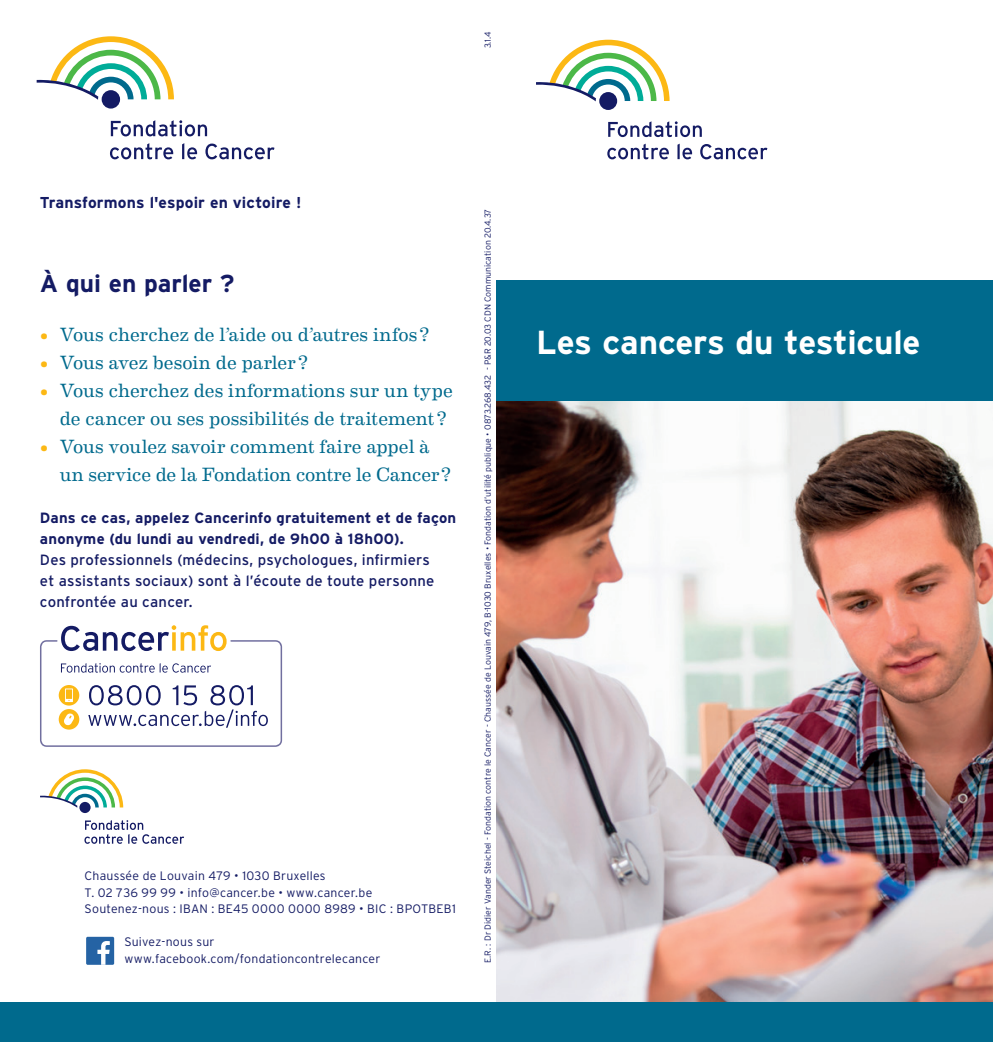
<style>
.page{position:relative;width:993px;height:1042px;background:#fff}
.page>*{position:absolute;margin:0;border:0;box-sizing:border-box;transform-origin:0 0}
.t1{font:700 33.25px "Interstate";letter-spacing:-.01em;color:#fff}
.t2{font:700 24.5px "Interstate";letter-spacing:-.005em;color:#141b64}
.t3{font:19.25px/28px "Eames Century Modern";letter-spacing:-.005em;color:#006a8d}
.t4{font:700 15.75px "Interstate";letter-spacing:.01em;color:#141b64}
.t5{font:14.88px/21px "Interstate";letter-spacing:.01em;color:#141b64}
.t6{font:700 14.88px/21px "Interstate";letter-spacing:.015em;color:#141b64}
.t7{font:300 12.25px "Interstate";letter-spacing:.02em;color:#141b64}
.t8{font:300 8.75px "Interstate";color:#141b64}
.s1{color:#fcb814}
</style>
<div class="page">
<img style="left:496px;top:401px;width:496px;height:601px">
<div style="left:496px;top:280px;width:496px;height:121px;background:#006a8d"></div>
<div style="left:0;top:1002px;width:992px;height:40px;background:#006a8d"></div>
<svg style="left:84px;top:820px;width:100px;height:24px"></svg>
<div style="left:79px;top:802px;width:12px;height:11px;background:#141b64;border-radius:50%"></div>
<svg style="left:40px;top:769px;width:83px;height:39px"></svg>
<svg style="left:40px;top:625px;width:242px;height:122px"></svg>
<svg style="left:608px;top:121px;width:93px;height:16px"></svg>
<svg style="left:607px;top:144px;width:61px;height:15px"></svg>
<svg style="left:677px;top:144px;width:15px;height:15px"></svg>
<svg style="left:700px;top:144px;width:67px;height:15px"></svg>
<div style="left:599px;top:92px;width:18px;height:18px;background:#141b64;border-radius:50%"></div>
<svg style="left:536px;top:40px;width:133px;height:61px"></svg>
<div style="left:86px;top:937px;width:28px;height:28px;background:#2563a4;border-radius:2px"></div>
<svg style="left:97px;top:941px;width:13px;height:24px"></svg>
<svg style="left:111px;top:120px;width:96px;height:16px"></svg>
<svg style="left:110px;top:143px;width:63px;height:16px"></svg>
<svg style="left:182px;top:143px;width:15px;height:16px"></svg>
<svg style="left:205px;top:144px;width:69px;height:15px"></svg>
<div style="left:102px;top:90px;width:18px;height:19px;background:#141b64;border-radius:50%"></div>
<svg style="left:37px;top:36px;width:137px;height:64px"></svg>
<p class="t8" style="left:482px;top:48px;width:18px;rotate:-90deg">3.1.4</p>
<p class="t4" style="left:40px;top:193px;width:263px">Transformons l'espoir en victoire !</p>
<p class="t2" style="left:40px;top:268px;width:196px">À qui en parler ?</p>
<p class="t3" style="left:40px;top:319px;width:390px"><span class="s1">•</span> Vous cherchez de l’aide ou d’autres infos ?</p>
<p class="t3" style="left:40px;top:347px;width:269px"><span class="s1">•</span> Vous avez besoin de parler ?</p>
<p class="t3" style="left:60px;top:375px;width:394px;text-indent:-20px"><span class="s1">•</span> Vous cherchez des informations sur un type de cancer ou ses possibilités de traitement ?</p>
<p class="t3" style="left:40px;top:431px;width:391px"><span class="s1">•</span> Vous voulez savoir comment faire appel à</p>
<p class="t3" style="left:60px;top:459px;width:392px">un service de la Fondation contre le Cancer ?</p>
<p class="t6" style="left:40px;top:507px;width:417px">Dans ce cas, appelez Cancerinfo gratuitement et de façon anonyme (du lundi au vendredi, de 9h00 à 18h00).</p>
<p class="t5" style="left:40px;top:549px;width:391px">Des professionnels (médecins, psychologues, infirmiers</p>
<p class="t5" style="left:40px;top:570px;width:396px">et assistants sociaux) sont à l’écoute de toute personne confrontée au cancer.</p>
<p class="t7" style="left:85px;top:868px;width:242px">Chaussée de Louvain 479 • 1030 Bruxelles</p>
<p class="t7" style="left:85px;top:885px;width:289px">T. 02 736 99 99 • info@cancer.be • www.cancer.be</p>
<p class="t7" style="left:85px;top:901px;width:372px">Soutenez-nous : IBAN : BE45 0000 0000 8989 • BIC : BPOTBEB1</p>
<p class="t7" style="left:124px;top:934px;width:92px">Suivez-nous sur</p>
<p class="t7" style="left:124px;top:951px;width:257px">www.facebook.com/fondationcontrelecancer</p>
<p class="t8" style="left:482px;top:963px;width:755px;rotate:-90deg">E.R. : Dr Didier Vander Steichel - Fondation contre le Cancer - Chaussée de Louvain 479, B-1030 Bruxelles • Fondation d’utilité publique • 0873.268.432 - P&amp;R 20.03 CDN Communication 20.4.37</p>
<p class="t1" style="left:536px;top:322px;width:385px">Les cancers du testicule</p>
</div>
